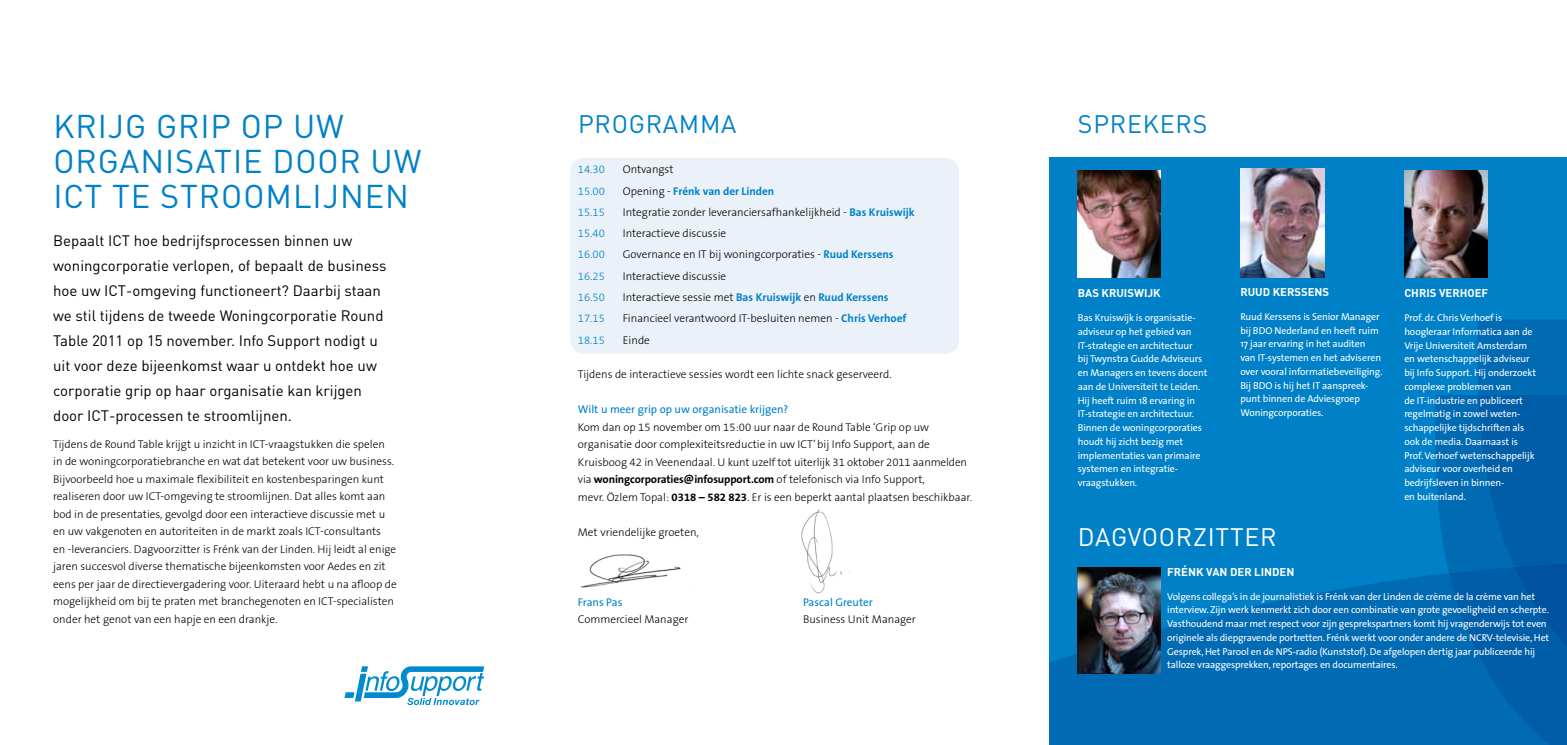
<style>
.page{position:relative;width:1567px;height:745px;background:#fff}
.page>*{position:absolute;margin:0;border:0;box-sizing:border-box;transform-origin:0 0}
.t1{font:32.5px/35px "DINOT";letter-spacing:.03em;color:#0081c7}
.t2{font:25px "DINOT";letter-spacing:.03em;color:#0081c7}
.t3{font:25px "DINOT";letter-spacing:.03em;color:#fff}
.t4{font:15px/25px "DINOT";color:#000}
.t5{font:300 11.25px/17.5px "The Sans B3";color:#000}
.t6{font:700 11.25px "The Sans B7";color:#0081c7}
.t7{font:700 11.25px "The Sans B7";letter-spacing:-.01em;color:#000}
.t8{font:11.25px "The Sans";color:#0081c7}
.t9{font:700 11.25px "DINOT";color:#fff}
.t10{font:300 11.25px "The Sans B3";color:#0081c7}
.t11{font:10px/13.8px "The Sans";letter-spacing:-.01em;color:#fff}
.s1{font-family:"The Sans B3";font-weight:300;color:#000}
.s2{font-family:"The Sans B7";font-weight:700;color:#0081c7}
.s3{font-family:"The Sans B3";font-weight:300}
.s4{font-family:"The Sans B7";font-weight:700}
</style>
<div class="page">
<div style="left:1049px;top:158px;width:517px;height:586px;background:#0081c7"></div>
<svg style="left:1049px;top:572px;width:381px;height:172px;fill:#006ab3"></svg>
<svg style="left:1430px;top:319px;width:136px;height:425px;background:#0065af"></svg>
<img style="left:1077px;top:170px;width:83px;height:107px">
<img style="left:1404px;top:170px;width:83px;height:107px">
<img style="left:1077px;top:567px;width:83px;height:106px">
<img style="left:1240px;top:168px;width:84px;height:109px">
<div style="left:570px;top:158px;width:389px;height:195px;background:#eaf1f9;border-radius:14px"></div>
<img style="left:581px;top:554px;width:110px;height:34px">
<img style="left:801px;top:509px;width:50px;height:85px">
<svg style="left:344px;top:666px;width:140px;height:38px"></svg>
<h1 class="t1" style="left:53px;top:108px;width:365px">Krijg grip op uw organisati e door uw<br>ICT te stroomlijnen</h1>
<h2 class="t2" style="left:578px;top:106px;width:158px">Programma</h2>
<p class="t10" style="left:578px;top:164px;width:29px">14.30</p>
<p class="t5" style="left:623px;top:161px;width:52px">Ontvangst</p>
<p class="t10" style="left:578px;top:185px;width:29px">15.00</p>
<p class="t6" style="left:623px;top:185px;width:153px"><span class="s1">Opening -</span> Frénk van der Linden</p>
<p class="t10" style="left:578px;top:206px;width:29px">15.15</p>
<p class="t5" style="left:623px;top:204px;width:293px">Integratie zonder leveranciersafhankelijkheid - <span class="s2">Bas Kruiswijk</span></p>
<p class="t10" style="left:578px;top:227px;width:29px">15.40</p>
<p class="t5" style="left:623px;top:225px;width:105px">Interactieve discussie</p>
<p class="t10" style="left:578px;top:249px;width:29px">16.00</p>
<p class="t5" style="left:623px;top:246px;width:272px">Governance en IT bij woningcorporaties - <span class="s2">Ruud Kerssens</span></p>
<p class="t10" style="left:578px;top:270px;width:29px">16.25</p>
<p class="t5" style="left:623px;top:268px;width:105px">Interactieve discussie</p>
<p class="t10" style="left:578px;top:291px;width:29px">16.50</p>
<p class="t6" style="left:623px;top:291px;width:267px"><span class="s1">Interactieve sessie met</span> Bas Kruiswijk <span class="s1">en</span> Ruud Kerssens</p>
<p class="t10" style="left:578px;top:312px;width:29px">17.15</p>
<p class="t5" style="left:623px;top:310px;width:285px">Financieel verantwoord IT-besluiten nemen - <span class="s2">Chris Verhoef</span></p>
<p class="t10" style="left:578px;top:334px;width:29px">18.15</p>
<p class="t5" style="left:623px;top:331px;width:29px">Einde</p>
<p class="t5" style="left:578px;top:366px;width:315px">Tijdens de interactieve sessies wordt een lichte snack geserveerd.</p>
<p class="t8" style="left:578px;top:399px;width:212px">Wilt u meer grip op uw organisatie krijgen?</p>
<p class="t5" style="left:578px;top:418px;width:391px">Kom dan op 15 november om 15:00 uur naar de Round Table ‘Grip op uw organisatie door complexiteitsreductie in uw ICT’ bij Info Support, aan de<br>Kruisboog 42 in Veenendaal. U kunt uzelf tot uiterlijk 31 oktober 2011 aanmelden</p>
<p class="t7" style="left:578px;top:473px;width:348px"><span class="s3">via</span> woningcorporaties@infosupport.com <span class="s3">of telefonisch via Info Support,</span></p>
<p class="t5" style="left:578px;top:488px;width:396px">mevr. Özlem Topal: <span class="s4">0318 – 582 823</span>. Er is een beperkt aantal plaatsen beschikbaar.</p>
<p class="t5" style="left:578px;top:523px;width:122px">Met vriendelijke groeten,</p>
<p class="t4" style="left:53px;top:227px;width:335px">Bepaalt ICT hoe bedrijfsprocessen binnen uw woningcorporatie verlopen, of bepaalt de business hoe uw ICT-omgeving functioneert? Daarbij staan we stil tijdens de tweede Woningcorporatie Round Table 2011 op 15 november. Info Support nodigt u uit voor deze bijeenkomst waar u ontdekt hoe uw corporatie grip op haar organisatie kan krijgen door ICT-processen te stroomlijnen.</p>
<p class="t5" style="left:53px;top:435px;width:345px">Tijdens de Round Table krijgt u inzicht in ICT-vraagstukken die spelen in de woningcorporatiebranche en wat dat betekent voor uw business.<br>Bijvoorbeeld hoe u maximale flexibiliteit en kostenbesparingen kunt realiseren door uw ICT-omgeving te stroomlijnen. Dat alles komt aan bod in de presentaties, gevolgd door een interactieve discussie met u en uw vakgenoten en autoriteiten in de markt zoals ICT-consultants<br>en -leveranciers. Dagvoorzitter is Frénk van der Linden. Hij leidt al enige jaren succesvol diverse thematische bijeenkomsten voor Aedes en zit eens per jaar de directievergadering voor. Uiteraard hebt u na afloop de mogelijkheid om bij te praten met branchegenoten en ICT-specialisten onder het genot van een hapje en een drankje.</p>
<p class="t8" style="left:578px;top:592px;width:46px">Frans Pas</p>
<p class="t8" style="left:803px;top:592px;width:71px">Pascal Greuter</p>
<p class="t5" style="left:578px;top:611px;width:112px">Commercieel Manager</p>
<p class="t5" style="left:803px;top:611px;width:114px">Business Unit Manager</p>
<h2 class="t2" style="left:1077px;top:106px;width:131px">sprekers</h2>
<p class="t9" style="left:1077px;top:285px;width:84px">BAS KRUISWIJK</p>
<p class="t11" style="left:1077px;top:310px;width:131px">Bas Kruiswijk is organisatie&shy;adviseur op het gebied van<br>IT-strategie en architectuur<br>bij Twynstra Gudde Adviseurs en Managers en tevens docent aan de Universiteit te Leiden.<br>Hij heeft ruim 18 ervaring in<br>IT-strategie en architectuur.<br>Binnen de woningcorporaties houdt hij zicht bezig met implementaties van primaire systemen en integratie&shy;vraagstukken.</p>
<p class="t9" style="left:1240px;top:284px;width:90px">RUUD KERSSENS</p>
<p class="t11" style="left:1240px;top:309px;width:144px">Ruud Kerssens is Senior Manager bij BDO Nederland en heeft ruim<br>17 jaar ervaring in het auditen van IT-systemen en het adviseren over vooral informatiebeveiliging.<br>Bij BDO is hij het IT aanspreek&shy;punt binnen de Adviesgroep<br>Woningcorporaties.</p>
<h2 class="t3" style="left:1077px;top:519px;width:67px">DAGVOOR</h2>
<h2 class="t3" style="left:1192px;top:519px;width:67px">ZITTER</h2>
<p class="t9" style="left:1404px;top:285px;width:85px">CHRIS VERHOEF</p>
<p class="t11" style="left:1404px;top:310px;width:133px">Prof. dr. Chris Verhoef is hoogleraar Informatica aan de<br>Vrije Universiteit Amsterdam en wetenschappelijk adviseur bij Info Support. Hij onderzoekt complexe problemen van<br>de IT-industrie en publiceert regelmatig in zowel weten&shy;schappelijke tijdschriften als ook de media. Daarnaast is<br>Prof. Verhoef wetenschappelijk adviseur voor overheid en bedrijfsleven in binnen-<br>en buitenland.</p>
<p class="t9" style="left:1167px;top:563px;width:129px">FRÉNK VAN DER LINDEN</p>
<p class="t11" style="left:1167px;top:588px;width:383px">Volgens collega’s in de journalistiek is Frénk van der Linden de crème de la crème van het interview. Zijn werk kenmerkt zich door een combinatie van grote gevoeligheid en scherpte.<br>Vasthoudend maar met respect voor zijn gesprekspartners komt hij vragenderwijs tot even originele als diepgravende portretten. Frénk werkt voor onder andere de NCRV-televisie, Het Gesprek, Het Parool en de NPS-radio (Kunststof). De afgelopen dertig jaar publiceerde hij talloze vraaggesprekken, reportages en documentaires.</p>
</div>
